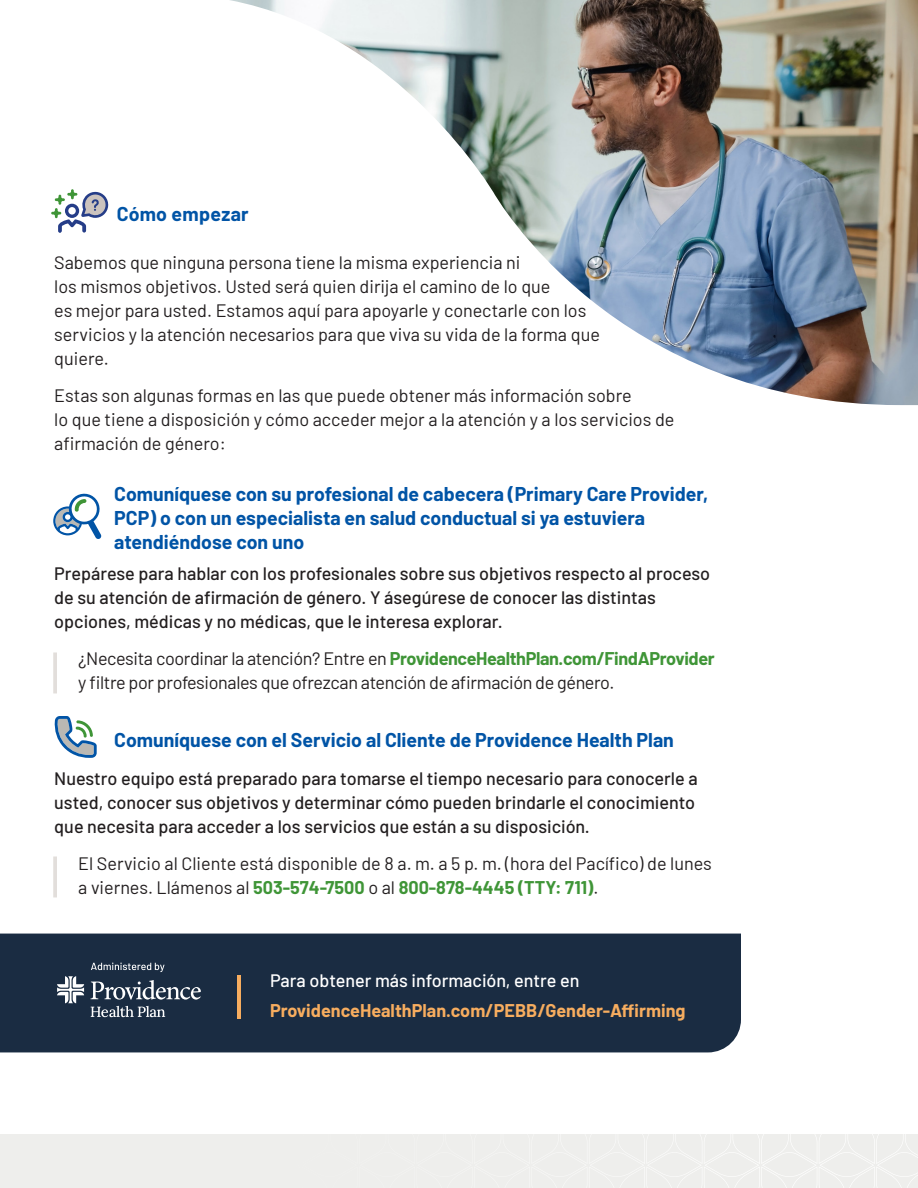
<style>
.page{position:relative;width:918px;height:1188px;background:#fff}
.page>*{position:absolute;margin:0;border:0;box-sizing:border-box;transform-origin:0 0}
.Body_Copy{font:700 19.5px/24px "Barlow";color:#0154a6}
.H2_-_1_Sub-Head{font:700 19.5px "Barlow";letter-spacing:.015em;color:#0154a6}
.Body_Copy-2{font:18px/24px "Barlow";color:#231f20}
.Body_Copy-3{font:500 18px/24px "Barlow";color:#231f20}
.Body_Copy-4{font:18px/24px "Barlow";letter-spacing:-.02em;color:#231f20}
.t1{font:700 18px/30px "Barlow";color:#f7ad5f}
.s1{font-weight:700;color:#3f9537}
.s2{font-weight:500;color:#fff}
</style>
<div class="page">
<div style="left:0;top:1134px;width:918px;height:54px;background:#eeeeec"></div>
<svg style="left:644px;top:1134px;width:274px;height:54px"></svg>
<div style="left:0;top:934px;width:741px;height:118px;background:#1a2c42"></div>
<hr style="left:237px;top:975px;width:3px;height:43px;background:#f7ad5f">
<hr style="left:53px;top:856px;width:4px;height:41px;background:#e2dedb">
<hr style="left:53px;top:652px;width:4px;height:41px;background:#e2dedb">
<svg style="left:51px;top:189px;width:57px;height:44px"></svg>
<svg style="left:91px;top:980px;width:110px;height:20px;background:#576575"></svg>
<svg style="left:57px;top:976px;width:27px;height:27px"></svg>
<svg style="left:91px;top:1006px;width:74px;height:11px"></svg>
<svg style="left:91px;top:963px;width:74px;height:9px"></svg>
<svg style="left:53px;top:493px;width:49px;height:46px"></svg>
<svg style="left:54px;top:716px;width:43px;height:42px"></svg>
<img style="left:230px;top:0;width:688px;height:405px">
<p class="H2_-_1_Sub-Head" style="left:117px;top:199px;width:134px">Cómo empezar</p>
<p class="Body_Copy-2" style="left:54px;top:249px;width:547px">Sabemos que ninguna persona tiene la misma experiencia ni<br>los mismos objetivos. Usted será quien dirija el camino de lo que<br>es mejor para usted. Estamos aquí para apoyarle y conectarle con los servicios y la atención necesarios para que viva su vida de la forma que quiere.</p>
<p class="Body_Copy-2" style="left:54px;top:382px;width:622px">Estas son algunas formas en las que puede obtener más información sobre<br>lo que tiene a disposición y cómo acceder mejor a la atención y a los servicios de afirmación de género:</p>
<p class="Body_Copy" style="left:114px;top:480px;width:596px">Comuníquese con su profesional de cabecera (Primary Care Provider,<br>PCP) o con un especialista en salud conductual si ya estuviera atendiéndose con uno</p>
<p class="Body_Copy-3" style="left:54px;top:560px;width:658px">Prepárese para hablar con los profesionales sobre sus objetivos respecto al proceso de su atención de afirmación de género. Y ásegúrese de conocer las distintas opciones, médicas y no médicas, que le interesa explorar.</p>
<p class="Body_Copy-4" style="left:78px;top:645px;width:638px">¿Necesita coordinar la atención? Entre en <span class="s1">ProvidenceHealthPlan.com/FindAProvider </span>y filtre por profesionales que ofrezcan atención de afirmación de género.</p>
<p class="Body_Copy" style="left:114px;top:726px;width:561px">Comuníquese con el Servicio al Cliente de Providence Health Plan</p>
<p class="Body_Copy-3" style="left:54px;top:765px;width:645px">Nuestro equipo está preparado para tomarse el tiempo necesario para conocerle a usted, conocer sus objetivos y determinar cómo pueden brindarle el conocimiento que necesita para acceder a los servicios que están a su disposición.</p>
<p class="Body_Copy-2" style="left:78px;top:850px;width:635px">El Servicio al Cliente está disponible de 8 a. m. a 5 p. m. (hora del Pacífico) de lunes a viernes. Llámenos al <span class="s1">503-574-7500</span> o al <span class="s1">800-878-4445 (TTY: 711)</span>.</p>
<p class="t1" style="left:270px;top:964px;width:417px"><span class="s2">Para obtener más información, entre en<br></span>ProvidenceHealthPlan.com/PEBB/Gender-Affirming</p>
</div>
